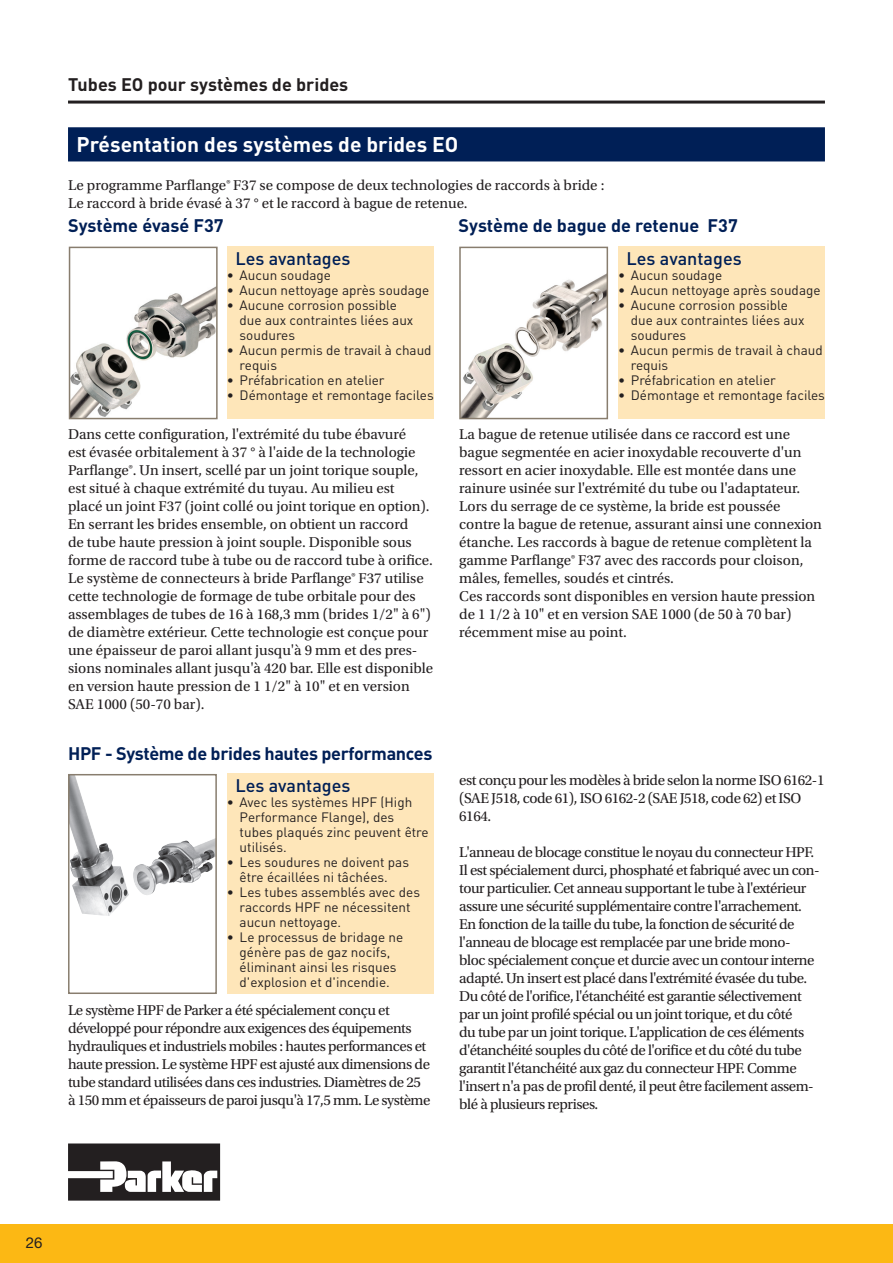
<style>
.page{position:relative;width:893px;height:1263px;background:#fff}
.page>*{position:absolute;margin:0;border:0;box-sizing:border-box;transform-origin:0 0}
.t1{font:700 21px "DINOT";color:#fff}
.t2{font:700 18px "DINOT";letter-spacing:-.015em;color:#001f56}
.t3{font:500 18px "DINOT";color:#001f56}
.t4{font:700 18px "DINOT";color:#231f20}
.t5{font:15px/18px "Utopia Std";letter-spacing:-.005em;color:#231f20}
.t6{font:15px/18px "Utopia Std";letter-spacing:-.03em;color:#231f20}
.t7{font:15px "Helvetica Neue LT Std";color:#231f20}
.t8{font:13.5px/15px "DINOT";color:#231f20}
</style>
<div class="page">
<div style="left:0;top:1225px;width:893px;height:38px;background:#fcb814"></div>
<svg style="left:68px;top:1143px;width:152px;height:57px"></svg>
<hr style="left:68px;top:101px;width:757px;height:3px;background:#231f20">
<div style="left:68px;top:127px;width:757px;height:34px;background:#001f56"></div>
<img style="left:72px;top:287px;width:143px;height:129px">
<div style="left:69px;top:247px;width:149px;height:172px;border:2px solid #887d6e"></div>
<div style="left:227px;top:247px;width:207px;height:172px;background:#fee6b9"></div>
<img style="left:71px;top:777px;width:137px;height:139px">
<div style="left:68px;top:774px;width:149px;height:220px;border:2px solid #887d6e"></div>
<div style="left:227px;top:774px;width:207px;height:220px;background:#fee6b9"></div>
<img style="left:462px;top:274px;width:143px;height:142px">
<div style="left:459px;top:247px;width:149px;height:172px;border:2px solid #887d6e"></div>
<div style="left:618px;top:247px;width:207px;height:172px;background:#fee6b9"></div>
<p class="t4" style="left:68px;top:72px;width:282px">Tubes EO pour systèmes de brides</p>
<h1 class="t1" style="left:77px;top:130px;width:383px">Présentation des systèmes de brides EO</h1>
<p class="t5" style="left:68px;top:176px;width:538px">Le programme Parflange® F37 se compose de deux technologies de raccords à bride :<br>Le raccord à bride évasé à 37 ° et le raccord à bague de retenue.</p>
<p class="t2" style="left:68px;top:214px;width:157px">Système évasé F37</p>
<p class="t3" style="left:235px;top:246px;width:117px">Les avantages</p>
<p class="t8" style="left:227px;top:267px;width:106px">• Aucun soudage</p>
<p class="t8" style="left:227px;top:282px;width:204px">• Aucun nettoyage après soudage</p>
<p class="t8" style="left:240px;top:297px;width:175px;text-indent:-13px">• Aucune corrosion possible due aux contraintes liées aux soudures</p>
<p class="t8" style="left:240px;top:342px;width:194px;text-indent:-13px">• Aucun permis de travail à chaud requis</p>
<p class="t8" style="left:227px;top:372px;width:159px">• Préfabrication en atelier</p>
<p class="t8" style="left:227px;top:387px;width:208px">• Démontage et remontage faciles</p>
<p class="t5" style="left:68px;top:425px;width:367px">Dans cette configuration, l'extrémité du tube ébavuré<br>est évasée orbitalement à 37 ° à l'aide de la technologie Parflange®. Un insert, scellé par un joint torique souple, est situé à chaque extrémité du tuyau. Au milieu est<br>placé un joint F37 (joint collé ou joint torique en option).<br>En serrant les brides ensemble, on obtient un raccord<br>de tube haute pression à joint souple. Disponible sous forme de raccord tube à tube ou de raccord tube à orifice.<br>Le système de connecteurs à bride Parflange® F37 utilise cette technologie de formage de tube orbitale pour des assemblages de tubes de 16 à 168,3 mm (brides 1/2" à 6") de diamètre extérieur. Cette technologie est conçue pour une épaisseur de paroi allant jusqu'à 9 mm et des pres&shy;sions nominales allant jusqu'à 420 bar. Elle est disponible en version haute pression de 1 1/2" à 10" et en version SAE 1000 (50-70 bar).</p>
<p class="t2" style="left:68px;top:741px;width:366px">HPF - Système de brides hautes performances</p>
<p class="t3" style="left:235px;top:773px;width:117px">Les avantages</p>
<p class="t8" style="left:240px;top:794px;width:191px;text-indent:-13px">• Avec les systèmes HPF (High<br>Performance Flange), des tubes plaqués zinc peuvent être utilisés.</p>
<p class="t8" style="left:240px;top:854px;width:171px;text-indent:-13px">• Les soudures ne doivent pas être écaillées ni tâchées.</p>
<p class="t8" style="left:240px;top:884px;width:182px;text-indent:-13px">• Les tubes assemblés avec des raccords HPF ne nécessitent aucun nettoyage.</p>
<p class="t8" style="left:227px;top:929px;width:178px;text-align:center">• Le processus de bridage ne génère pas de gaz nocifs, éliminant ainsi les risques d'explosion et d'incendie.</p>
<p class="t6" style="left:68px;top:1001px;width:364px">Le système HPF de Parker a été spécialement conçu et développé pour répondre aux exigences des équipements hydrauliques et industriels mobiles : hautes performances et haute pression. Le système HPF est ajusté aux dimensions de tube standard utilisées dans ces industries. Diamètres de 25 à 150 mm et épaisseurs de paroi jusqu'à 17,5 mm. Le système</p>
<p class="t2" style="left:458px;top:214px;width:281px">Système de bague de retenue F37</p>
<p class="t3" style="left:627px;top:246px;width:117px">Les avantages</p>
<p class="t8" style="left:618px;top:267px;width:106px">• Aucun soudage</p>
<p class="t8" style="left:618px;top:282px;width:204px">• Aucun nettoyage après soudage</p>
<p class="t8" style="left:631px;top:297px;width:175px;text-indent:-13px">• Aucune corrosion possible due aux contraintes liées aux soudures</p>
<p class="t8" style="left:631px;top:342px;width:194px;text-indent:-13px">• Aucun permis de travail à chaud requis</p>
<p class="t8" style="left:618px;top:372px;width:159px">• Préfabrication en atelier</p>
<p class="t8" style="left:618px;top:387px;width:208px">• Démontage et remontage faciles</p>
<p class="t5" style="left:459px;top:425px;width:364px">La bague de retenue utilisée dans ce raccord est une bague segmentée en acier inoxydable recouverte d'un ressort en acier inoxydable. Elle est montée dans une rainure usinée sur l'extrémité du tube ou l'adaptateur.<br>Lors du serrage de ce système, la bride est poussée contre la bague de retenue, assurant ainsi une connexion étanche. Les raccords à bague de retenue complètent la gamme Parflange® F37 avec des raccords pour cloison, mâles, femelles, soudés et cintrés.<br>Ces raccords sont disponibles en version haute pression de 1 1/2 à 10" et en version SAE 1000 (de 50 à 70 bar) récemment mise au point.</p>
<p class="t6" style="left:459px;top:771px;width:367px">est conçu pour les modèles à bride selon la norme ISO 6162-1 (SAE J518, code 61), ISO 6162-2 (SAE J518, code 62) et ISO<br>6164.</p>
<p class="t6" style="left:459px;top:843px;width:362px">L'anneau de blocage constitue le noyau du connecteur HPF.<br>Il est spécialement durci, phosphaté et fabriqué avec un con&shy;tour particulier. Cet anneau supportant le tube à l'extérieur assure une sécurité supplémentaire contre l'arrachement.<br>En fonction de la taille du tube, la fonction de sécurité de l'anneau de blocage est remplacée par une bride mono&shy;bloc spécialement conçue et durcie avec un contour interne adapté. Un insert est placé dans l'extrémité évasée du tube.<br>Du côté de l'orifice, l'étanchéité est garantie sélectivement par un joint profilé spécial ou un joint torique, et du côté<br>du tube par un joint torique. L'application de ces éléments d'étanchéité souples du côté de l'orifice et du côté du tube garantit l'étanchéité aux gaz du connecteur HPF. Comme l'insert n'a pas de profil denté, il peut être facilement assem&shy;blé à plusieurs reprises.</p>
<p class="t7" style="left:26px;top:1233px;width:18px">26</p>
</div>
